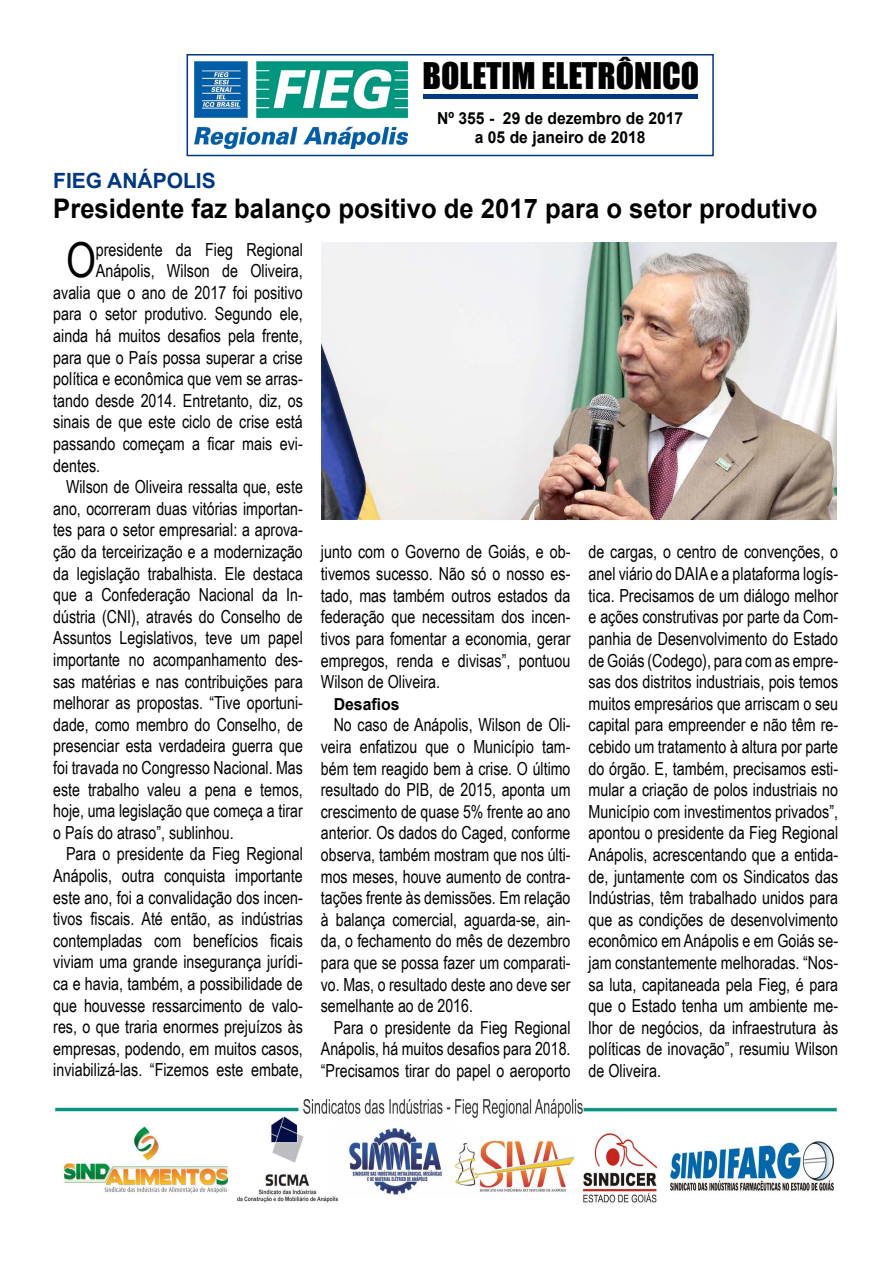
<style>
.page{position:relative;width:893px;height:1263px;background:#fff}
.page>*{position:absolute;margin:0;border:0;box-sizing:border-box;transform-origin:0 0}
.t1{font:48.15px "Arial Narrow";color:#000}
.t2{font:33.75px "Impact";color:#000}
.t3{font:700 27px "Arial";color:#000;scale:.95 1}
.t4{font:700 21px "Arial";color:#003882}
.t5{font:18px/21.6px "Arial Narrow";color:#000;text-align:justify}
.t6{font:18px/21.6px "Arial Narrow";color:#000;text-align:justify;scale:.96 1}
.t7{font:700 16.5px/19.8px "Arial";color:#000;text-align:center;scale:.95 1}
.t8{font:700 16.5px "Arial";color:#000;scale:.96 1}
</style>
<div class="page">
<div style="left:187px;top:54px;width:527px;height:102px;border:2px solid #003882"></div>
<img style="left:195px;top:62px;width:213px;height:86px">
<div style="left:423px;top:94px;width:275px;height:5px;background:#003882"></div>
<img style="left:55px;top:1099px;width:782px;height:105px">
<img style="left:322px;top:242px;width:515px;height:278px">
<h2 class="t2" style="left:423px;top:49px;width:278px">BOLETIM ELETRÔNICO</h2>
<p class="t7" style="left:437px;top:108px;width:261px">Nº 355 - 29 de dezembro de 2017 a 05 de janeiro de 2018</p>
<p class="t4" style="left:53px;top:165px;width:164px">FIEG ANÁPOLIS</p>
<h3 class="t3" style="left:53px;top:190px;width:806px">Presidente faz balanço positivo de 2017 para o setor produtivo</h3>
<h1 class="t1" style="left:66px;top:225px;width:31px">O</h1>
<p class="t5" style="left:96px;top:238px;width:209px">presidente da Fieg Regional</p>
<p class="t5" style="left:96px;top:259px;width:209px">Anápolis, Wilson de Oliveira,</p>
<p class="t5" style="left:53px;top:281px;width:251px">avalia que o ano de 2017 foi positivo</p>
<p class="t5" style="left:53px;top:302px;width:251px">para o setor produtivo. Segundo ele,</p>
<p class="t5" style="left:53px;top:324px;width:251px">ainda há muitos desafios pela frente,</p>
<p class="t5" style="left:53px;top:346px;width:251px">para que o País possa superar a crise</p>
<p class="t5" style="left:53px;top:367px;width:251px">política e econômica que vem se arras-</p>
<p class="t5" style="left:53px;top:389px;width:251px">tando desde 2014. Entretanto, diz, os</p>
<p class="t5" style="left:53px;top:410px;width:251px">sinais de que este ciclo de crise está</p>
<p class="t5" style="left:53px;top:432px;width:251px">passando começam a ficar mais evi-</p>
<p class="t5" style="left:53px;top:454px;width:48px">dentes.</p>
<p class="t6" style="left:66px;top:475px;width:248px">Wilson de Oliveira ressalta que, este</p>
<p class="t6" style="left:53px;top:497px;width:262px">ano, ocorreram duas vitórias importan-</p>
<p class="t6" style="left:53px;top:518px;width:262px">tes para o setor empresarial: a aprova-</p>
<p class="t6" style="left:53px;top:540px;width:261px">ção da terceirização e a modernização</p>
<p class="t6" style="left:53px;top:562px;width:262px">da legislação trabalhista. Ele destaca</p>
<p class="t6" style="left:53px;top:583px;width:262px">que a Confederação Nacional da In-</p>
<p class="t6" style="left:53px;top:605px;width:261px">dústria (CNI), através do Conselho de</p>
<p class="t6" style="left:53px;top:626px;width:261px">Assuntos Legislativos, teve um papel</p>
<p class="t6" style="left:53px;top:648px;width:262px">importante no acompanhamento des-</p>
<p class="t6" style="left:53px;top:670px;width:262px">sas matérias e nas contribuições para</p>
<p class="t6" style="left:53px;top:691px;width:262px">melhorar as propostas. “Tive oportuni-</p>
<p class="t6" style="left:53px;top:713px;width:262px">dade, como membro do Conselho, de</p>
<p class="t6" style="left:53px;top:734px;width:262px">presenciar esta verdadeira guerra que</p>
<p class="t6" style="left:53px;top:756px;width:262px">foi travada no Congresso Nacional. Mas</p>
<p class="t6" style="left:53px;top:778px;width:261px">este trabalho valeu a pena e temos,</p>
<p class="t6" style="left:53px;top:799px;width:262px">hoje, uma legislação que começa a tirar</p>
<p class="t6" style="left:53px;top:821px;width:189px">o País do atraso”, sublinhou.</p>
<p class="t5" style="left:66px;top:842px;width:238px">Para o presidente da Fieg Regional</p>
<p class="t5" style="left:53px;top:864px;width:251px">Anápolis, outra conquista importante</p>
<p class="t5" style="left:53px;top:886px;width:251px">este ano, foi a convalidação dos incen-</p>
<p class="t5" style="left:53px;top:907px;width:251px">tivos fiscais. Até então, as indústrias</p>
<p class="t5" style="left:53px;top:929px;width:251px">contempladas com benefícios ficais</p>
<p class="t5" style="left:53px;top:950px;width:251px">viviam uma grande insegurança jurídi-</p>
<p class="t5" style="left:53px;top:972px;width:251px">ca e havia, também, a possibilidade de</p>
<p class="t5" style="left:53px;top:994px;width:251px">que houvesse ressarcimento de valo-</p>
<p class="t5" style="left:53px;top:1015px;width:251px">res, o que traria enormes prejuízos às</p>
<p class="t5" style="left:53px;top:1037px;width:251px">empresas, podendo, em muitos casos,</p>
<p class="t5" style="left:53px;top:1058px;width:251px">inviabilizá-las. “Fizemos este embate,</p>
<p class="t5" style="left:321px;top:541px;width:251px">junto com o Governo de Goiás, e ob&shy;tivemos sucesso. Não só o nosso es&shy;tado, mas também outros estados da federação que necessitam dos incen&shy;tivos para fomentar a economia, gerar empregos, renda e divisas”, pontuou Wilson de Oliveira.</p>
<p class="t8" style="left:334px;top:692px;width:70px">Desafios</p>
<p class="t6" style="left:321px;top:713px;width:262px;text-indent:13px">No caso de Anápolis, Wilson de Oli&shy;veira enfatizou que o Município tam&shy;bém tem reagido bem à crise. O último resultado do PIB, de 2015, aponta um crescimento de quase 5% frente ao ano anterior. Os dados do Caged, conforme observa, também mostram que nos últi&shy;mos meses, houve aumento de contra&shy;tações frente às demissões. Em relação à balança comercial, aguarda-se, ain&shy;da, o fechamento do mês de dezembro para que se possa fazer um comparati&shy;vo. Mas, o resultado deste ano deve ser semelhante ao de 2016.</p>
<p class="t6" style="left:321px;top:1016px;width:262px;text-indent:13px">Para o presidente da Fieg Regional Anápolis, há muitos desafios para 2018. “Precisamos tirar do papel o aeroporto</p>
<p class="t5" style="left:589px;top:541px;width:251px">de cargas, o centro de convenções, o anel viário do DAIA e a plataforma logís&shy;tica. Precisamos de um diálogo melhor e ações construtivas por parte da Com&shy;panhia de Desenvolvimento do Estado de Goiás (Codego), para com as empre&shy;sas dos distritos industriais, pois temos muitos empresários que arriscam o seu capital para empreender e não têm re&shy;cebido um tratamento à altura por parte do órgão. E, também, precisamos esti&shy;mular a criação de polos industriais no Município com investimentos privados”, apontou o presidente da Fieg Regional Anápolis, acrescentando que a entida&shy;de, juntamente com os Sindicatos das Indústrias, têm trabalhado unidos para que as condições de desenvolvimento econômico em Anápolis e em Goiás se&shy;jam constantemente melhoradas. “Nos&shy;sa luta, capitaneada pela Fieg, é para que o Estado tenha um ambiente me&shy;lhor de negócios, da infraestrutura às políticas de inovação”, resumiu Wilson de Oliveira.</p>
</div>
